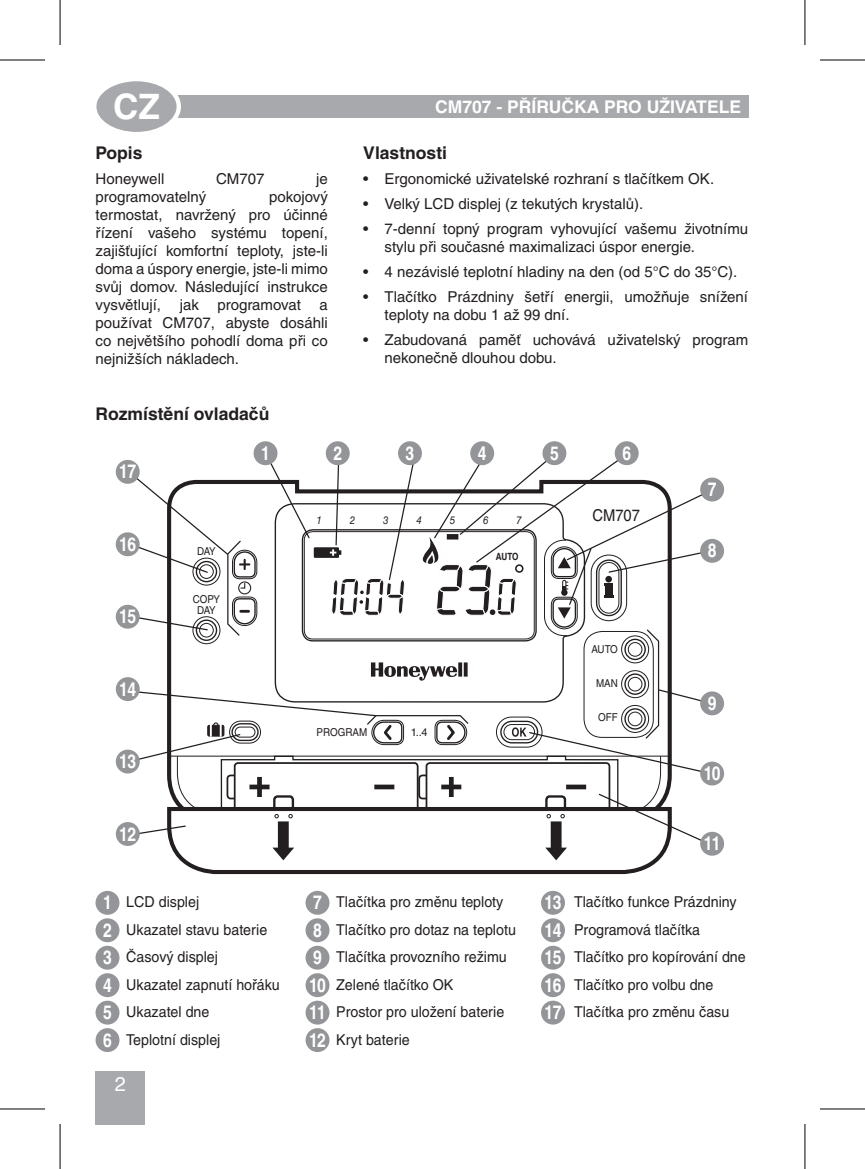
<style>
.page{position:relative;width:865px;height:1169px;background:#fff}
.page>*{position:absolute;margin:0;border:0;box-sizing:border-box;transform-origin:0 0}
.t1{font:700 35px "Helvetica LT Std";color:#fff}
.t2{font:20px "Helvetica LT Std";color:#fff}
.t3{font:700 condensed 19.25px/27.5px "Helvetica";letter-spacing:-.03em;color:#fff;text-align:justify}
.t4{font:700 17.5px "Helvetica CE";color:#231f20}
.t5{font:700 17.5px "Helvetica CE";color:#fff}
.t6{font:16.25px "Helvetica LT Std";color:#231f20;scale:.9 1}
.t7{font:15px/18px "Helvetica CE";color:#231f20}
.t8{font:15px/27.5px "Helvetica CE";color:#231f20;scale:.95 1}
.t9{font:11px/10.2px "Helvetica LT Std";color:#231f20;text-align:center;scale:.9 1}
.t10{font:italic 11px "Helvetica LT Std";color:#231f20;scale:.9 1}
.t11{font:11px "Helvetica LT Std";color:#231f20}
.s1{font-family:"Helvetica LT Std"}
</style>
<div class="page">
<div style="left:95px;top:1072px;width:50px;height:53px;background:#a8a9ad"></div>
<div style="left:163px;top:95px;width:584px;height:23px;background:#a8a9ad"></div>
<div style="left:95px;top:891px;width:24px;height:24px;background:#939598;border-radius:50%"></div>
<div style="left:95px;top:918px;width:24px;height:24px;background:#939598;border-radius:50%"></div>
<div style="left:95px;top:946px;width:24px;height:24px;background:#939598;border-radius:50%"></div>
<div style="left:95px;top:973px;width:24px;height:24px;background:#939598;border-radius:50%"></div>
<div style="left:95px;top:1001px;width:24px;height:23px;background:#939598;border-radius:50%"></div>
<div style="left:95px;top:1028px;width:24px;height:24px;background:#939598;border-radius:50%"></div>
<div style="left:305px;top:891px;width:24px;height:24px;background:#939598;border-radius:50%"></div>
<div style="left:305px;top:918px;width:24px;height:24px;background:#939598;border-radius:50%"></div>
<div style="left:305px;top:946px;width:24px;height:24px;background:#939598;border-radius:50%"></div>
<div style="left:305px;top:973px;width:24px;height:24px;background:#939598;border-radius:50%"></div>
<div style="left:305px;top:1001px;width:24px;height:23px;background:#939598;border-radius:50%"></div>
<div style="left:305px;top:1028px;width:24px;height:24px;background:#939598;border-radius:50%"></div>
<div style="left:540px;top:891px;width:24px;height:24px;background:#939598;border-radius:50%"></div>
<div style="left:540px;top:918px;width:24px;height:24px;background:#939598;border-radius:50%"></div>
<div style="left:540px;top:946px;width:24px;height:24px;background:#939598;border-radius:50%"></div>
<div style="left:540px;top:973px;width:24px;height:24px;background:#939598;border-radius:50%"></div>
<div style="left:540px;top:1001px;width:24px;height:23px;background:#939598;border-radius:50%"></div>
<div style="left:94px;top:79px;width:85px;height:55px;background:#a8a9ad;border-radius:50%"></div>
<div style="left:92px;top:77px;width:89px;height:59px;border:4px solid #fff;border-radius:50%"></div>
<div style="left:116px;top:532px;width:24px;height:24px;background:#939598;border-radius:50%"></div>
<div style="left:116px;top:605px;width:24px;height:24px;background:#939598;border-radius:50%"></div>
<div style="left:116px;top:460px;width:24px;height:24px;background:#939598;border-radius:50%"></div>
<div style="left:253px;top:441px;width:24px;height:24px;background:#939598;border-radius:50%"></div>
<div style="left:325px;top:441px;width:24px;height:24px;background:#939598;border-radius:50%"></div>
<div style="left:470px;top:441px;width:24px;height:24px;background:#939598;border-radius:50%"></div>
<div style="left:398px;top:441px;width:24px;height:24px;background:#939598;border-radius:50%"></div>
<div style="left:542px;top:441px;width:24px;height:24px;background:#939598;border-radius:50%"></div>
<div style="left:699px;top:539px;width:24px;height:24px;background:#939598;border-radius:50%"></div>
<div style="left:699px;top:691px;width:24px;height:24px;background:#939598;border-radius:50%"></div>
<div style="left:699px;top:761px;width:24px;height:24px;background:#939598;border-radius:50%"></div>
<div style="left:699px;top:477px;width:24px;height:24px;background:#939598;border-radius:50%"></div>
<div style="left:116px;top:822px;width:24px;height:24px;background:#939598;border-radius:50%"></div>
<div style="left:116px;top:749px;width:24px;height:24px;background:#939598;border-radius:50%"></div>
<div style="left:116px;top:677px;width:24px;height:24px;background:#939598;border-radius:50%"></div>
<div style="left:699px;top:832px;width:24px;height:24px;background:#939598;border-radius:50%"></div>
<div style="left:614px;top:441px;width:24px;height:24px;background:#939598;border-radius:50%"></div>
<svg style="left:127px;top:453px;width:587px;height:419px"></svg>
<hr style="left:60px;top:0;width:1px;height:45px;background:#000">
<hr style="left:0;top:60px;width:45px;height:1px;background:#000">
<hr style="left:804px;top:0;width:1px;height:45px;background:#000">
<hr style="left:819px;top:60px;width:45px;height:1px;background:#000">
<hr style="left:60px;top:1124px;width:1px;height:45px;background:#000">
<hr style="left:0;top:1108px;width:45px;height:1px;background:#000">
<hr style="left:804px;top:1124px;width:1px;height:45px;background:#000">
<hr style="left:819px;top:1108px;width:45px;height:1px;background:#000">
<h1 class="t1" style="left:113px;top:86px;width:48px">CZ</h1>
<p class="t4" style="left:95px;top:142px;width:48px">Popis</p>
<p class="t7" style="left:95px;top:169px;width:70px">Honeywell</p>
<p class="t7" style="left:216px;top:169px;width:50px">CM707</p>
<p class="t7" style="left:316px;top:169px;width:13px">je</p>
<p class="t7" style="left:95px;top:187px;width:112px">programovatelný</p>
<p class="t7" style="left:95px;top:187px;width:234px;text-align:justify;text-indent:173px">pokojový termostat, navržený pro účinné řízení vašeho systému topení, zajišťující komfortní teploty, jste-li doma a úspory energie, jste-li mimo svůj domov. Následující instrukce vysvětlují, jak programovat a používat CM707, abyste dosáhli co největšího pohodlí doma při co nejnižších nákladech.</p>
<p class="t4" style="left:95px;top:403px;width:175px">Rozmístění ovladačů</p>
<p class="t5" style="left:435px;top:97px;width:307px"><span class="s1">CM707 -</span> PŘÍRUČKA PRO UŽIVATELE</p>
<p class="t4" style="left:363px;top:142px;width:85px">Vlastnosti</p>
<p class="t7" style="left:363px;top:169px;width:352px">• Ergonomické uživatelské rozhraní s tlačítkem OK.</p>
<p class="t7" style="left:363px;top:194px;width:281px">• Velký LCD displej (z tekutých krystalů).</p>
<p class="t7" style="left:384px;top:220px;width:365px;text-indent:-21px">• 7-denní topný program vyhovující vašemu životnímu stylu při současné maximalizaci úspor energie.</p>
<p class="t7" style="left:363px;top:263px;width:375px">• 4 nezávislé teplotní hladiny na den (od 5°C do 35°C).</p>
<p class="t7" style="left:384px;top:288px;width:365px;text-indent:-21px">• Tlačítko Prázdniny šetří energii, umožňuje snížení teploty na dobu 1 až 99 dní.</p>
<p class="t7" style="left:384px;top:331px;width:365px;text-indent:-21px">• Zabudovaná paměť uchovává uživatelský program nekonečně dlouhou dobu.</p>
<p class="t3" style="left:119px;top:458px;width:18px">17</p>
<p class="t3" style="left:119px;top:530px;width:18px">16</p>
<p class="t3" style="left:119px;top:602px;width:18px">15</p>
<p class="t3" style="left:119px;top:675px;width:18px">14</p>
<p class="t3" style="left:119px;top:747px;width:18px">13</p>
<p class="t3" style="left:119px;top:820px;width:18px">12</p>
<p class="t9" style="left:197px;top:546px;width:22px">DAY</p>
<p class="t9" style="left:193px;top:594px;width:32px">COPY<br>DAY</p>
<p class="t3" style="left:261px;top:439px;width:10px">1</p>
<p class="t3" style="left:333px;top:439px;width:10px">2</p>
<p class="t3" style="left:405px;top:439px;width:10px">3</p>
<p class="t3" style="left:477px;top:439px;width:10px">4</p>
<p class="t3" style="left:550px;top:439px;width:10px">5</p>
<p class="t10" style="left:316px;top:514px;width:8px">1</p>
<p class="t10" style="left:349px;top:514px;width:8px">2</p>
<p class="t10" style="left:383px;top:514px;width:8px">3</p>
<p class="t10" style="left:416px;top:514px;width:8px">4</p>
<p class="t10" style="left:449px;top:514px;width:8px">5</p>
<p class="t10" style="left:483px;top:514px;width:8px">6</p>
<p class="t10" style="left:516px;top:514px;width:8px">7</p>
<p class="t3" style="left:622px;top:439px;width:10px">6</p>
<p class="t6" style="left:592px;top:506px;width:54px">CM707</p>
<p class="t9" style="left:316px;top:726px;width:58px">PROGRAM</p>
<p class="t11" style="left:411px;top:725px;width:18px">1..4</p>
<p class="t9" style="left:591px;top:644px;width:31px">AUTO</p>
<p class="t9" style="left:595px;top:678px;width:26px">MAN</p>
<p class="t9" style="left:598px;top:712px;width:23px">OFF</p>
<p class="t3" style="left:707px;top:475px;width:10px">7</p>
<p class="t3" style="left:707px;top:536px;width:10px">8</p>
<p class="t3" style="left:707px;top:689px;width:10px">9</p>
<p class="t3" style="left:703px;top:759px;width:18px">10</p>
<p class="t3" style="left:703px;top:829px;width:18px">11</p>
<p class="t3" style="left:309px;top:888px;width:18px;text-align:left">7<br>8<br>9<br>10<br>11<br>12</p>
<p class="t3" style="left:544px;top:888px;width:18px">13<br>14<br>15<br>16<br>17</p>
<p class="t3" style="left:103px;top:888px;width:10px">1<br>2<br>3<br>4<br>5<br>6</p>
<p class="t8" style="left:574px;top:888px;width:182px">Tlačítko funkce Prázdniny<br>Programová tlačítka<br>Tlačítko pro kopírování dne<br>Tlačítko pro volbu dne<br>Tlačítka pro změnu času</p>
<p class="t8" style="left:126px;top:888px;width:163px">LCD displej<br>Ukazatel stavu baterie<br>Časový displej<br>Ukazatel zapnutí hořáku<br>Ukazatel dne<br>Teplotní displej</p>
<p class="t8" style="left:336px;top:888px;width:190px">Tlačítka pro změnu teploty<br>Tlačítko pro dotaz na teplotu<br>Tlačítka provozního režimu<br>Zelené tlačítko OK<br>Prostor pro uložení baterie<br>Kryt baterie</p>
<h2 class="t2" style="left:115px;top:1072px;width:13px">2</h2>
</div>
